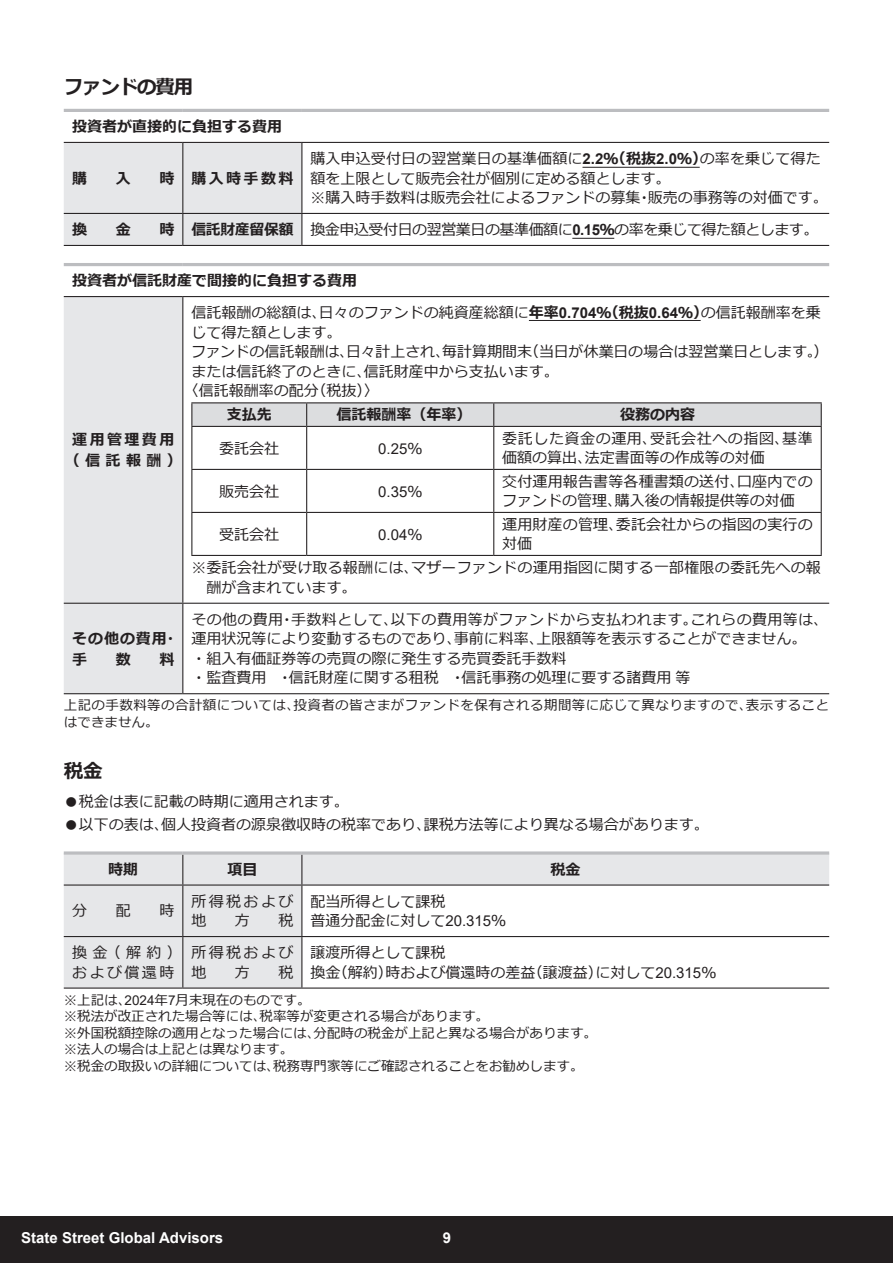
<style>
.page{position:relative;width:893px;height:1263px;background:#fff}
.page>*{position:absolute;margin:0;border:0;box-sizing:border-box;transform-origin:0 0}
.t1{font:700 19.5px "Meiryo";letter-spacing:-.06em;color:#231f20}
.t2{font:15px/19.5px "Meiryo";color:#231f20}
.t3{font:700 15px/21px "Meiryo";color:#231f20}
.t4{font:15px "Meiryo";letter-spacing:-.03em;color:#231f20}
.t5{font:15px/19.5px "Meiryo";letter-spacing:.04em;color:#231f20}
.t6{font:700 15px "Arial";color:#fff}
.t7{font:15px "Arial";color:#231f20}
.t8{font:700 15px/21px "Meiryo";letter-spacing:.16em;color:#231f20;text-align:center}
.t9{font:15px/19.5px "Meiryo";letter-spacing:.16em;color:#231f20}
.t10{font:700 14.85px "Arial";color:#fff}
.t11{font:13.5px/16.5px "Meiryo";color:#231f20}
.t12{font:13.5px/16.5px "Meiryo";letter-spacing:.03em;color:#231f20}
.s1{font-family:"Arial";font-weight:700}
.s2{font-weight:700}
.s3{font-family:"Meiryo"}
.s4{font-family:"Arial"}
</style>
<div class="page">
<div style="left:0;top:1216px;width:893px;height:47px;background:#231f20"></div>
<div style="left:64px;top:143px;width:237px;height:102px;background:#e6e7e9"></div>
<hr style="left:64px;top:142px;width:119px;height:1px;background:#231f20">
<hr style="left:64px;top:213px;width:119px;height:1px;background:#231f20">
<hr style="left:64px;top:245px;width:119px;height:1px;background:#231f20">
<hr style="left:182px;top:143px;width:1px;height:70px;background:#231f20">
<hr style="left:182px;top:214px;width:1px;height:31px;background:#231f20">
<hr style="left:183px;top:142px;width:119px;height:1px;background:#231f20">
<hr style="left:183px;top:213px;width:119px;height:1px;background:#231f20">
<hr style="left:183px;top:245px;width:119px;height:1px;background:#231f20">
<hr style="left:301px;top:143px;width:1px;height:70px;background:#231f20">
<hr style="left:301px;top:214px;width:1px;height:31px;background:#231f20">
<hr style="left:302px;top:142px;width:527px;height:1px;background:#231f20">
<hr style="left:302px;top:213px;width:527px;height:1px;background:#231f20">
<hr style="left:302px;top:245px;width:527px;height:1px;background:#231f20">
<hr style="left:64px;top:109px;width:119px;height:3px;background:#bcbdc0">
<hr style="left:183px;top:109px;width:119px;height:3px;background:#bcbdc0">
<hr style="left:302px;top:109px;width:527px;height:3px;background:#bcbdc0">
<hr style="left:582px;top:167px;width:118px;height:1px;background:#231f20">
<hr style="left:572px;top:238px;width:42px;height:1px;background:#231f20">
<div style="left:64px;top:297px;width:118px;height:396px;background:#e6e7e9"></div>
<hr style="left:64px;top:296px;width:119px;height:1px;background:#231f20">
<hr style="left:182px;top:297px;width:1px;height:306px;background:#231f20">
<hr style="left:183px;top:296px;width:646px;height:1px;background:#231f20">
<hr style="left:64px;top:603px;width:119px;height:1px;background:#231f20">
<hr style="left:64px;top:693px;width:119px;height:1px;background:#231f20">
<hr style="left:182px;top:604px;width:1px;height:89px;background:#231f20">
<hr style="left:183px;top:603px;width:646px;height:1px;background:#231f20">
<hr style="left:183px;top:693px;width:646px;height:1px;background:#231f20">
<hr style="left:64px;top:263px;width:119px;height:3px;background:#bcbdc0">
<hr style="left:183px;top:263px;width:646px;height:3px;background:#bcbdc0">
<hr style="left:529px;top:320px;width:172px;height:1px;background:#231f20">
<hr style="left:191px;top:402px;width:116px;height:1px;background:#231f20">
<hr style="left:307px;top:402px;width:187px;height:1px;background:#231f20">
<hr style="left:494px;top:402px;width:328px;height:1px;background:#231f20">
<svg style="left:191px;top:403px;width:631px;height:23px;background:#d6d7d9"></svg>
<hr style="left:191px;top:427px;width:1px;height:42px;background:#231f20">
<hr style="left:191px;top:470px;width:1px;height:42px;background:#231f20">
<hr style="left:191px;top:513px;width:1px;height:42px;background:#231f20">
<hr style="left:191px;top:426px;width:116px;height:1px;background:#231f20">
<hr style="left:307px;top:426px;width:187px;height:1px;background:#231f20">
<hr style="left:306px;top:427px;width:1px;height:42px;background:#231f20">
<hr style="left:306px;top:470px;width:1px;height:42px;background:#231f20">
<hr style="left:306px;top:513px;width:1px;height:42px;background:#231f20">
<hr style="left:191px;top:469px;width:116px;height:1px;background:#231f20">
<hr style="left:307px;top:469px;width:187px;height:1px;background:#231f20">
<hr style="left:191px;top:512px;width:116px;height:1px;background:#231f20">
<hr style="left:307px;top:512px;width:187px;height:1px;background:#231f20">
<hr style="left:191px;top:555px;width:116px;height:1px;background:#231f20">
<hr style="left:307px;top:555px;width:187px;height:1px;background:#231f20">
<hr style="left:493px;top:427px;width:1px;height:42px;background:#231f20">
<hr style="left:493px;top:470px;width:1px;height:42px;background:#231f20">
<hr style="left:493px;top:513px;width:1px;height:42px;background:#231f20">
<hr style="left:494px;top:426px;width:328px;height:1px;background:#231f20">
<hr style="left:821px;top:427px;width:1px;height:42px;background:#231f20">
<hr style="left:821px;top:470px;width:1px;height:42px;background:#231f20">
<hr style="left:821px;top:513px;width:1px;height:42px;background:#231f20">
<hr style="left:494px;top:469px;width:328px;height:1px;background:#231f20">
<hr style="left:494px;top:512px;width:328px;height:1px;background:#231f20">
<hr style="left:494px;top:555px;width:328px;height:1px;background:#231f20">
<svg style="left:64px;top:855px;width:765px;height:132px"></svg>
<svg style="left:182px;top:855px;width:1px;height:29px"></svg>
<svg style="left:301px;top:855px;width:1px;height:29px"></svg>
<hr style="left:64px;top:884px;width:119px;height:1px;background:#231f20">
<hr style="left:64px;top:936px;width:119px;height:1px;background:#231f20">
<hr style="left:64px;top:987px;width:119px;height:1px;background:#231f20">
<hr style="left:182px;top:885px;width:1px;height:51px;background:#231f20">
<hr style="left:182px;top:937px;width:1px;height:50px;background:#231f20">
<hr style="left:183px;top:884px;width:119px;height:1px;background:#231f20">
<hr style="left:183px;top:936px;width:119px;height:1px;background:#231f20">
<hr style="left:183px;top:987px;width:119px;height:1px;background:#231f20">
<hr style="left:301px;top:885px;width:1px;height:51px;background:#231f20">
<hr style="left:301px;top:937px;width:1px;height:50px;background:#231f20">
<hr style="left:302px;top:884px;width:527px;height:1px;background:#231f20">
<hr style="left:302px;top:936px;width:527px;height:1px;background:#231f20">
<hr style="left:302px;top:987px;width:527px;height:1px;background:#231f20">
<svg style="left:64px;top:851px;width:119px;height:4px"></svg>
<svg style="left:183px;top:851px;width:119px;height:4px"></svg>
<svg style="left:302px;top:851px;width:527px;height:4px;background:#c6c7ca"></svg>
<h1 class="t1" style="left:64px;top:73px;width:131px">ファンドの費用</h1>
<p class="t3" style="left:72px;top:117px;width:211px">投資者が直接的に負担する費用</p>
<p class="t3" style="left:72px;top:168px;width:16px">購</p>
<p class="t3" style="left:116px;top:168px;width:16px">入</p>
<p class="t3" style="left:159px;top:168px;width:136px">時 購入時手数料</p>
<p class="t2" style="left:310px;top:150px;width:519px">購入申込受付日の翌営業日の基準価額に<span class="s1">2.2</span><span class="s2">％（税抜</span><span class="s1">2.0</span><span class="s2">％）</span>の率を乗じて得た額を上限として販売会社が個別に定める額とします。<br>※購入時手数料は販売会社によるファンドの募集・販売の事務等の対価です。</p>
<p class="t3" style="left:72px;top:220px;width:16px">換</p>
<p class="t3" style="left:116px;top:220px;width:16px">金</p>
<p class="t4" style="left:159px;top:219px;width:661px"><span class="s2">時 信託財産留保額</span> 換金申込受付日の翌営業日の基準価額に<span class="s1">0.15</span><span class="s2">％</span>の率を乗じて得た額とします。</p>
<p class="t3" style="left:72px;top:271px;width:287px">投資者が信託財産で間接的に負担する費用</p>
<p class="t8" style="left:65px;top:430px;width:119px">運用管理費用（信託報酬）</p>
<p class="t2" style="left:191px;top:304px;width:631px">信託報酬の総額は、日々のファンドの純資産総額に<span class="s2">年率</span><span class="s1">0.704</span><span class="s2">％（税抜</span><span class="s1">0.64</span><span class="s2">％）</span>の信託報酬率を乗</p>
<p class="t2" style="left:191px;top:323px;width:151px">じて得た額とします。</p>
<p class="t2" style="left:191px;top:343px;width:639px">ファンドの信託報酬は、日々計上され、毎計算期間末（当日が休業日の場合は翌営業日とします。）</p>
<p class="t2" style="left:191px;top:362px;width:369px">または信託終了のときに、信託財産中から支払います。</p>
<p class="t2" style="left:184px;top:382px;width:196px">〈信託報酬率の配分（税抜）〉</p>
<p class="t3" style="left:227px;top:405px;width:46px">支払先</p>
<p class="t3" style="left:336px;top:405px;width:136px">信託報酬率（年率）</p>
<p class="t3" style="left:620px;top:405px;width:76px">役務の内容</p>
<p class="t2" style="left:219px;top:439px;width:61px">委託会社</p>
<p class="t7" style="left:378px;top:438px;width:46px">0.25<span class="s3">％</span></p>
<p class="t5" style="left:502px;top:429px;width:312px">委託した資金の運用、受託会社への指図、基準価額の算出、法定書面等の作成等の対価</p>
<p class="t2" style="left:219px;top:482px;width:61px">販売会社</p>
<p class="t7" style="left:378px;top:481px;width:46px">0.35<span class="s3">％</span></p>
<p class="t2" style="left:502px;top:472px;width:312px">交付運用報告書等各種書類の送付、口座内でのファンドの管理、購入後の情報提供等の対価</p>
<p class="t2" style="left:219px;top:525px;width:61px">受託会社</p>
<p class="t7" style="left:378px;top:524px;width:46px">0.04<span class="s3">％</span></p>
<p class="t2" style="left:502px;top:515px;width:312px">運用財産の管理、委託会社からの指図の実行の対価</p>
<p class="t2" style="left:206px;top:559px;width:616px;text-indent:-15px">※委託会社が受け取る報酬には、マザーファンドの運用指図に関する一部権限の委託先への報酬が含まれています。</p>
<p class="t2" style="left:191px;top:610px;width:638px">その他の費用・手数料として、以下の費用等がファンドから支払われます。これらの費用等は、運用状況等により変動するものであり、事前に料率、上限額等を表示することができません。<br>・組入有価証券等の売買の際に発生する売買委託手数料<br>・監査費用　・信託財産に関する租税　・信託事務の処理に要する諸費用等</p>
<p class="t12" style="left:64px;top:698px;width:767px">上記の手数料等の合計額については、投資者の皆さまがファンドを保有される期間等に応じて異なりますので、表示することはできません。</p>
<h1 class="t1" style="left:64px;top:757px;width:40px">税金</h1>
<p class="t2" style="left:64px;top:792px;width:286px">●税金は表に記載の時期に適用されます。</p>
<p class="t2" style="left:64px;top:816px;width:647px">●以下の表は、個人投資者の源泉徴収時の税率であり、課税方法等により異なる場合があります。</p>
<p class="t3" style="left:108px;top:859px;width:31px">時期</p>
<p class="t3" style="left:227px;top:859px;width:31px">項目</p>
<p class="t3" style="left:551px;top:859px;width:31px">税金</p>
<p class="t2" style="left:72px;top:902px;width:16px">分</p>
<p class="t2" style="left:116px;top:902px;width:16px">配</p>
<p class="t2" style="left:159px;top:902px;width:16px">時</p>
<p class="t2" style="left:191px;top:892px;width:104px">所得税および地</p>
<p class="t3" style="left:72px;top:628px;width:107px">その他の費用・手</p>
<p class="t3" style="left:116px;top:649px;width:16px">数</p>
<p class="t3" style="left:159px;top:649px;width:16px">料</p>
<p class="t2" style="left:310px;top:892px;width:197px">配当所得として課税<br>普通分配金に対して<span class="s4">20.315</span>％</p>
<p class="t2" style="left:235px;top:912px;width:16px">方</p>
<p class="t2" style="left:278px;top:912px;width:16px">税</p>
<p class="t9" style="left:72px;top:944px;width:111px">換金（解約）および償還時</p>
<p class="t2" style="left:191px;top:944px;width:104px">所得税および地</p>
<p class="t2" style="left:310px;top:944px;width:407px">譲渡所得として課税<br>換金（解約）時および償還時の差益（譲渡益）に対して<span class="s4">20.315</span>％</p>
<p class="t11" style="left:64px;top:992px;width:535px">※上記は、<span class="s4">2024</span>年<span class="s4">7</span>月末現在のものです。<br>※税法が改正された場合等には、税率等が変更される場合があります。<br>※外国税額控除の適用となった場合には、分配時の税金が上記と異なる場合があります。※法人の場合は上記とは異なります。<br>※税金の取扱いの詳細については、税務専門家等にご確認されることをお勧めします。</p>
<p class="t2" style="left:235px;top:963px;width:16px">方</p>
<p class="t2" style="left:278px;top:963px;width:16px">税</p>
<p class="t6" style="left:21px;top:1227px;width:203px">State Street Global Advisors</p>
<p class="t10" style="left:443px;top:1227px;width:10px">9</p>
</div>
